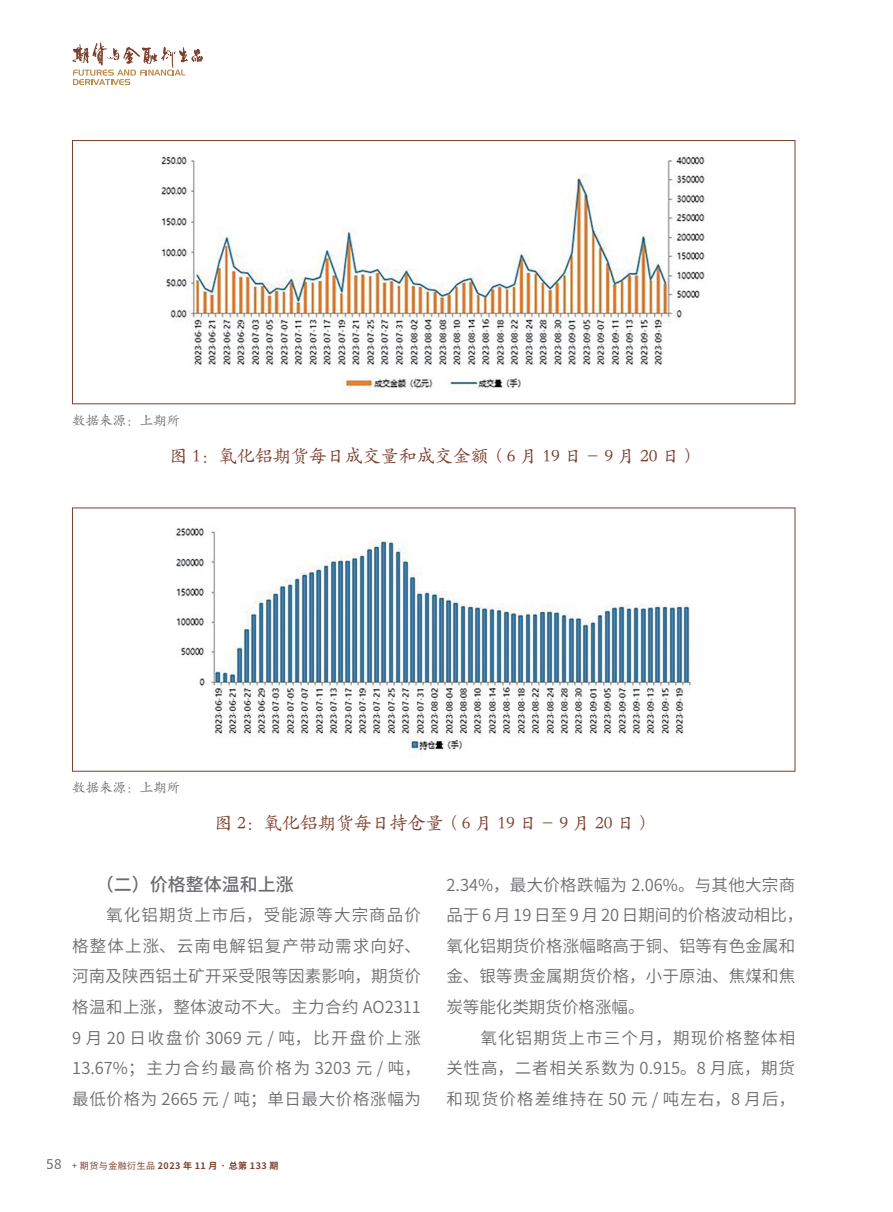
<style>
.page{position:relative;width:893px;height:1212px;background:#fff}
.page>*{position:absolute;margin:0;border:0;box-sizing:border-box;transform-origin:0 0}
.t1{font:18px "FZXKT GB4 0";color:#7c3f2d}
.t2{font:500 18px "Source Han Sans CN";color:#6c6d70}
.t3{font:16.5px/30.6px "Source Han Sans CN";letter-spacing:.015em;color:#6c6d70;text-align:justify}
.t4{font:13.5px "FZXKT GB4 0";color:#6c6d70}
.t5{font:700 9px "Source Han Sans CN";letter-spacing:.05em;color:#7c3f2d}
.s1{font-weight:400;font-size:13.5px;color:#6c6d70}
.s2{font-weight:400}
</style>
<div class="page">
<svg style="left:72px;top:43px;width:131px;height:42px"></svg>
<img style="left:161px;top:156px;width:544px;height:235px">
<div style="left:72px;top:140px;width:723px;height:264px;border:1px solid #7c3f2d"></div>
<img style="left:176px;top:528px;width:515px;height:229px">
<p class="t4" style="left:72px;top:413px;width:109px">数据来源：上期所</p>
<p class="t1" style="left:170px;top:446px;width:530px">图 1：氧化铝期货每日成交量和成交金额（6 月 19 日 - 9 月 20 日）</p>
<p class="t4" style="left:72px;top:781px;width:109px">数据来源：上期所</p>
<p class="t1" style="left:215px;top:814px;width:440px">图 2：氧化铝期货每日持仓量（6 月 19 日 - 9 月 20 日）</p>
<p class="t2" style="left:96px;top:874px;width:200px">（二）价格整体温和上涨</p>
<p class="t3" style="left:72px;top:900px;width:350px;text-indent:34px">氧化铝期货上市后，受能源等大宗商品价格整体上涨、云南电解铝复产带动需求向好、河南及陕西铝土矿开采受限等因素影响，期货价格温和上涨，整体波动不大。主力合约 AO2311<br>9 月 20 日收盘价 3069 元 / 吨，比开盘价上涨13.67%；主力合约最高价格为 3203 元 / 吨，最低价格为 2665 元 / 吨；单日最大价格涨幅为</p>
<p class="t5" style="left:47px;top:1160px;width:233px"><span class="s1">58</span> <span class="s2">+ 期货与金融衍生品</span> 2023 年 11 月 · 总第 133 期</p>
<p class="t3" style="left:446px;top:869px;width:358px;text-align:left">2.34%，最大价格跌幅为 2.06%。与其他大宗商品于 6 月 19 日至 9 月 20 日期间的价格波动相比，氧化铝期货价格涨幅略高于铜、铝等有色金属和金、银等贵金属期货价格，小于原油、焦煤和焦炭等能化类期货价格涨幅。</p>
<p class="t3" style="left:446px;top:1023px;width:350px;text-indent:34px">氧化铝期货上市三个月，期现价格整体相关性高，二者相关系数为 0.915。8 月底，期货和现货价格差维持在 50 元 / 吨左右，8 月后，</p>
</div>
